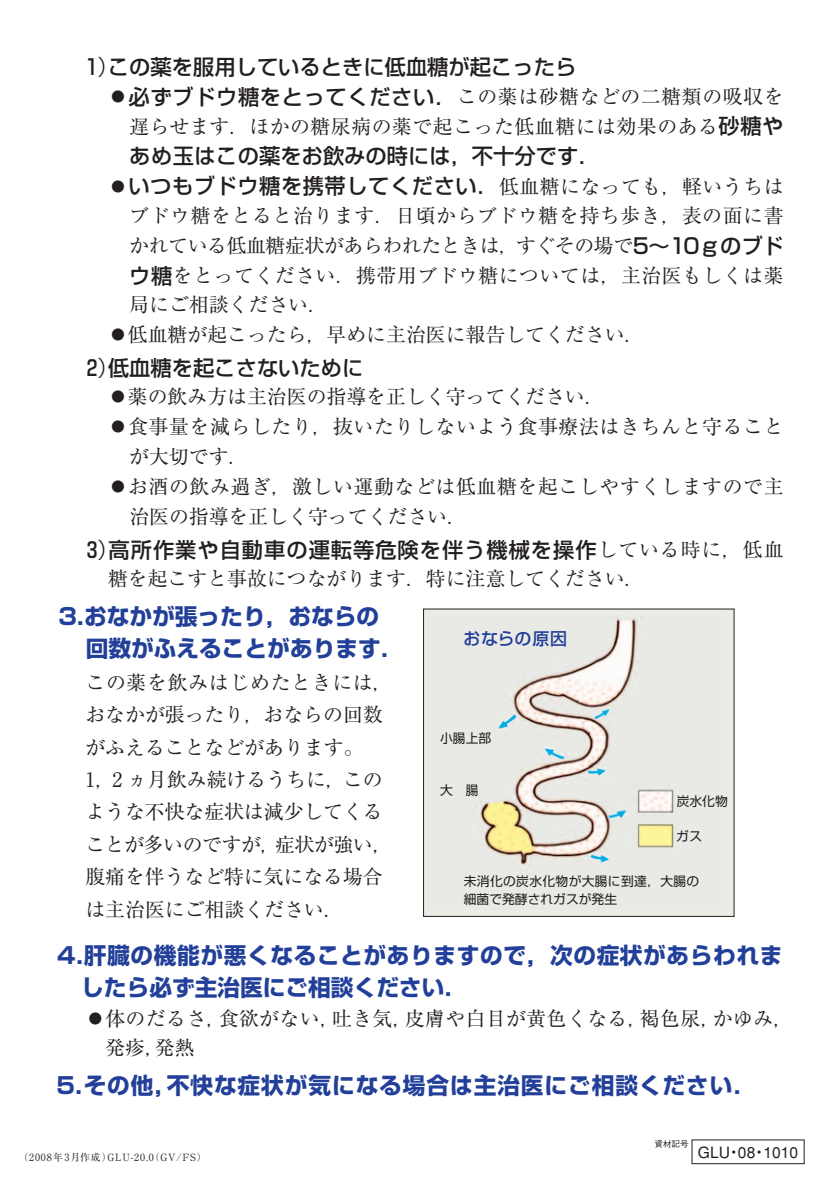
<style>
.page{position:relative;width:840px;height:1191px;background:#fff}
.page>*{position:absolute;margin:0;border:0;box-sizing:border-box;transform-origin:0 0}
.t1{font:22.6px/32px "Shin Go Pr 5 Bold 90 pv RKSJ H";letter-spacing:.025em;color:#223f99}
.t2{font:22.6px/32px "Shin Go Pr 5 Bold 90 pv RKSJ H";color:#223f99}
.t3{font:21.2px "Shin Go Pr 5 Medium 90 pv RKSJ H";color:#231f20}
.t4{font:21.2px "Shin Go Pr 5 Medium 90 pv RKSJ H";letter-spacing:.025em;color:#231f20}
.t5{font:21.2px "Shin Go Pr 5 Medium 90 pv RKSJ H";letter-spacing:.045em;color:#231f20}
.t6{font:19.8px/32.4px "Ryumin Pr 5 Regular 90 pv RKSJ H";color:#231f20}
.t7{font:19.8px/29.8px "Ryumin Pr 5 Regular 90 pv RKSJ H";letter-spacing:.03em;color:#231f20}
.t8{font:19.8px/29.8px "Ryumin Pr 5 Regular 90 pv RKSJ H";letter-spacing:.025em;color:#231f20;text-align:right}
.t9{font:19.8px/29.8px "Ryumin Pr 5 Regular 90 pv RKSJ H";letter-spacing:.02em;color:#231f20}
.t10{font:17px "Shin Go Pr 5 Medium 90 pv RKSJ H";letter-spacing:.025em;color:#223f99}
.t11{font:15.6px "Gothic BBB Medium 83 pv RKSJ H";letter-spacing:.005em;color:#231f20}
.t12{font:12.8px/18px "Shin Go Pr 5 Regular 90 pv RKSJ H";letter-spacing:.025em;color:#231f20}
.t13{font:12.8px "Shin Go Pr 5 Regular 90 pv RKSJ H";color:#231f20}
.t14{font:10px "Ryumin Pr 5 Regular 90 pv RKSJ H";letter-spacing:.09em;color:#231f20}
.t15{font:8.6px "Gothic BBB Medium 83 pv RKSJ H";color:#231f20}
.s1{font-family:"Shin Go Pr 5 Medium 90 pv RKSJ H"}
.s2{font-family:"Shin Go Pr 5 Medium 90 pv RKSJ H";font-size:21.2px}
.s3{font-size:19.8px}
.s4{font-family:"Ryumin Pr 5 Regular 90 pv RKSJ H";font-size:19.8px}
</style>
<div class="page">
<div style="left:423px;top:609px;width:310px;height:307px;background:#eaece6"></div>
<div style="left:423px;top:608px;width:311px;height:309px;border:1px solid #231f20"></div>
<img style="left:480px;top:615px;width:194px;height:251px">
<div style="left:691px;top:1139px;width:113px;height:25px;border:1px solid #231f20"></div>
<p class="t3" style="left:87px;top:59px;width:490px">1この薬を服用しているときに低血糖が起こったら</p>
<p class="t8" style="left:108px;top:84px;width:676px"><span class="s1">●</span><span class="s2">必ずブドウ糖をとってください．</span>この薬は砂糖などの二糖類の吸収を遅らせます．ほかの糖尿病の薬で起こった低血糖には効果のある<span class="s2">砂糖や</span></p>
<p class="t3" style="left:129px;top:148px;width:471px">あめ玉はこの薬をお飲みの時には，不十分です．</p>
<p class="t4" style="left:108px;top:178px;width:676px"><span class="s3">●</span>いつもブドウ糖を携帯してください．<span class="s4">低血糖になっても，軽いうちは</span></p>
<p class="t6" style="left:129px;top:203px;width:655px;line-height:29.8px;text-align:justify">ブドウ糖をとると治ります．日頃からブドウ糖を持ち歩き，表の面に書かれている低血糖症状があらわれたときは，すぐその場で<span class="s2">5～10ｇのブドウ糖</span>をとってください．携帯用ブドウ糖については，主治医もしくは薬局にご相談ください．</p>
<p class="t6" style="left:108px;top:321px;width:537px"><span class="s1">●</span>低血糖が起こったら，早めに主治医に報告してください．</p>
<p class="t3" style="left:87px;top:360px;width:278px">2低血糖を起こさないために</p>
<p class="t6" style="left:108px;top:383px;width:498px"><span class="s1">●</span>薬の飲み方は主治医の指導を正しく守ってください．</p>
<p class="t7" style="left:129px;top:414px;width:655px;text-indent:-21px"><span class="s1">●</span>食事量を減らしたり，抜いたりしないよう食事療法はきちんと守ることが大切です．</p>
<p class="t7" style="left:129px;top:474px;width:655px;text-indent:-21px"><span class="s1">●</span>お酒の飲み過ぎ，激しい運動などは低血糖を起こしやすくしますので主治医の指導を正しく守ってください．</p>
<p class="t5" style="left:87px;top:542px;width:698px">3高所作業や自動車の運転等危険を伴う機械を操作<span class="s4">している時に，低血</span></p>
<p class="t6" style="left:108px;top:565px;width:537px">糖を起こすと事故につながります．特に注意してください．</p>
<p class="t2" style="left:86px;top:604px;width:319px;text-indent:-27px">3.おなかが張ったり，おならの回数がふえることがあります．</p>
<p class="t6" style="left:85px;top:669px;width:308px">この薬を飲みはじめたときには，おなかが張ったり，おならの回数がふえることなどがあります。<br>1，2 ヵ月飲み続けるうちに，このような不快な症状は減少してくることが多いのですが，症状が強い，腹痛を伴うなど特に気になる場合は主治医にご相談ください．</p>
<p class="t10" style="left:463px;top:632px;width:105px">おならの原因</p>
<p class="t13" style="left:440px;top:733px;width:53px">小腸上部</p>
<p class="t13" style="left:440px;top:785px;width:40px">大　腸</p>
<p class="t13" style="left:676px;top:797px;width:53px">炭水化物</p>
<p class="t13" style="left:676px;top:831px;width:27px">ガス</p>
<p class="t12" style="left:463px;top:874px;width:237px">未消化の炭水化物が大腸に到達，大腸の細菌で発酵されガスが発生</p>
<p class="t1" style="left:81px;top:942px;width:702px;text-indent:-24px">4.肝臓の機能が悪くなることがありますので，次の症状があらわれましたら必ず主治医にご相談ください．</p>
<p class="t9" style="left:105px;top:1006px;width:689px;text-indent:-20px"><span class="s1">●</span>体のだるさ，食欲がない，吐き気，皮膚や白目が黄色くなる，褐色尿，かゆみ，発疹，発熱</p>
<p class="t1" style="left:56px;top:1072px;width:700px">5.その他，不快な症状が気になる場合は主治医にご相談ください．</p>
<p class="t15" style="left:654px;top:1140px;width:36px">資材記号</p>
<p class="t14" style="left:18px;top:1153px;width:190px">（2008年3月作成）GLU-20.0（GV/FS）</p>
<p class="t11" style="left:697px;top:1146px;width:102px">GLU・08・1010</p>
</div>
